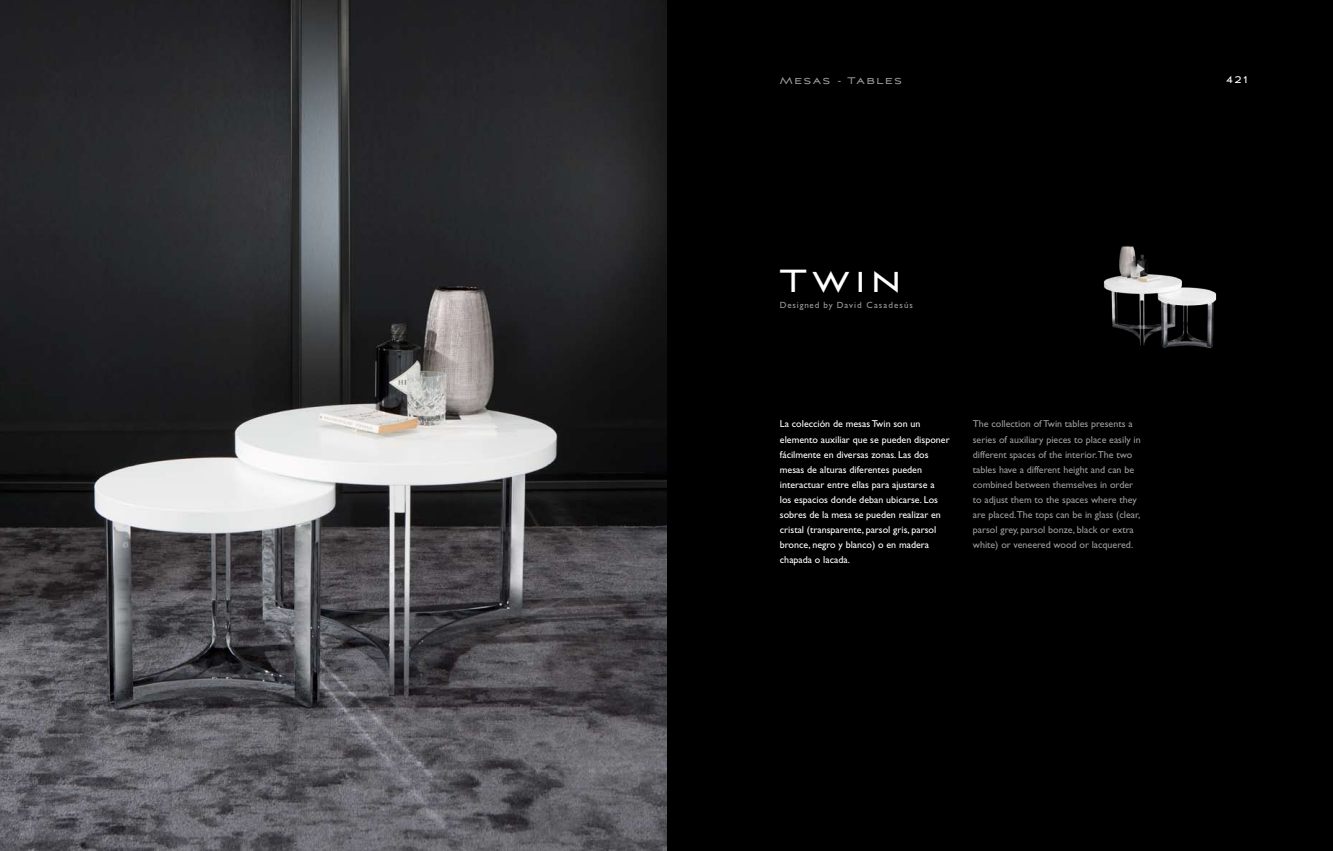
<style>
.page{position:relative;width:1333px;height:851px;background:#fff}
.page>*{position:absolute;margin:0;border:0;box-sizing:border-box;transform-origin:0 0}
.t1{font:40px "Aviano Sans";color:#fff}
.t2{font:12px "Aviano Sans";letter-spacing:.13em;color:#9d9c9c}
.t3{font:12px "Aviano Sans";color:#fff}
.t4{font:10px/15px "Gill Alt One";color:#9d9c9c}
.t5{font:10px/15px "Gill Alt One";color:#fff}
.t6{font:9px "Gill Alt One";letter-spacing:.12em;color:#9d9c9c}
</style>
<div class="page">
<div style="left:666px;top:0;width:666px;height:850px;background:#000"></div>
<img style="left:0;top:0;width:666px;height:850px">
<img style="left:1103px;top:245px;width:114px;height:104px">
<p class="t2" style="left:780px;top:74px;width:123px">Mesas - Tables</p>
<h1 class="t1" style="left:780px;top:259px;width:123px">Twin</h1>
<p class="t6" style="left:780px;top:299px;width:135px">Designed by David Casadesús</p>
<p class="t5" style="left:780px;top:416px;width:171px">La colección de mesas Twin son un elemento auxiliar que se pueden disponer fácilmente en diversas zonas. Las dos mesas de alturas diferentes pueden interactuar entre ellas para ajustarse a<br>los espacios donde deban ubicarse. Los sobres de la mesa se pueden realizar en cristal (transparente, parsol gris, parsol bronce, negro y blanco) o en madera chapada o lacada.</p>
<p class="t4" style="left:972px;top:416px;width:169px">The collection of Twin tables presents a series of auxiliary pieces to place easily in different spaces of the interior.The two tables have a different height and can be combined between themselves in order to adjust them to the spaces where they are placed.The tops can be in glass (clear, parsol grey, parsol bonze, black or extra white) or veneered wood or lacquered.</p>
<p class="t3" style="left:1226px;top:73px;width:23px">421</p>
</div>
